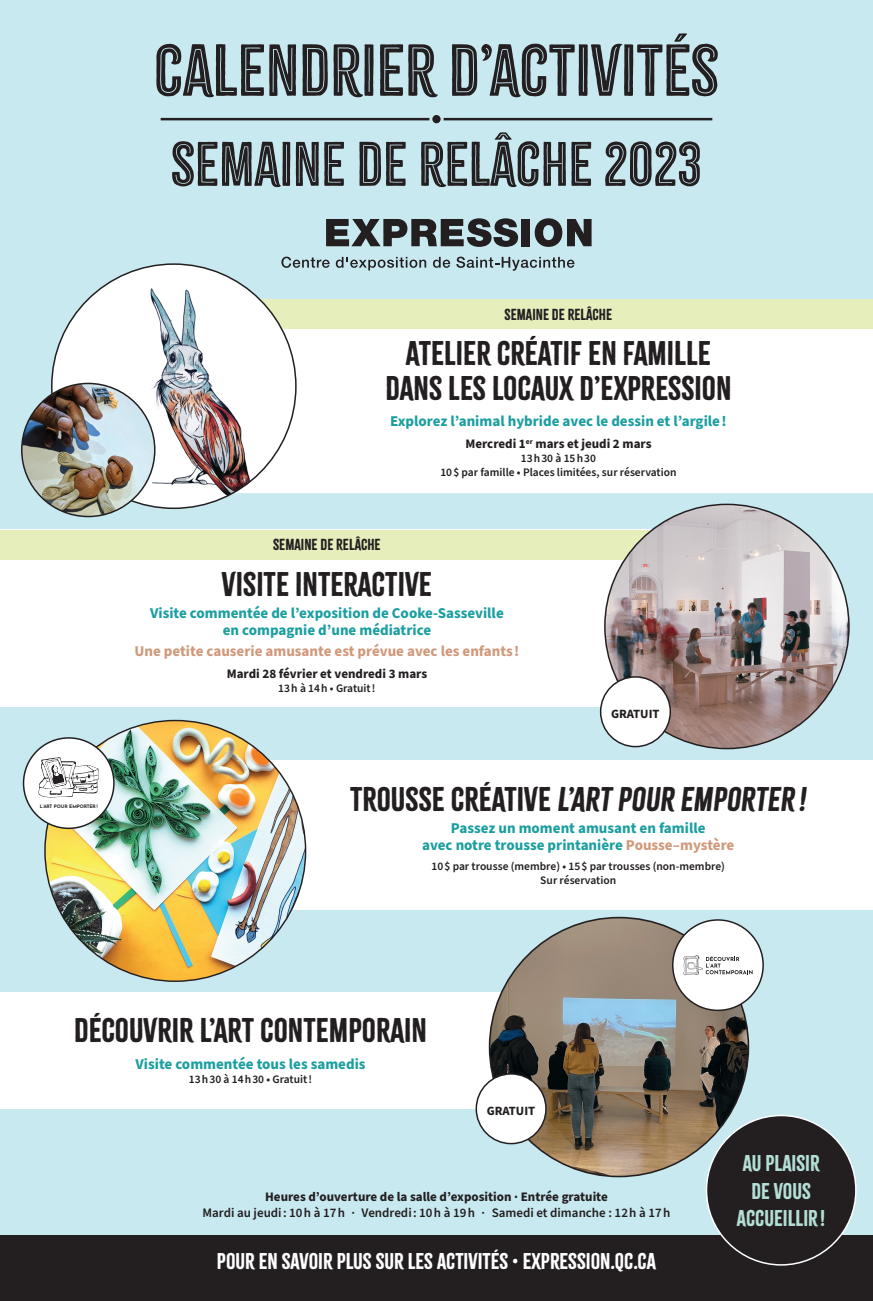
<style>
.page{position:relative;width:873px;height:1301px;background:#fff}
.page>*{position:absolute;margin:0;border:0;box-sizing:border-box;transform-origin:0 0}
.t1{font:64.35px "Citrus Gothic Inline";color:#231f20}
.t2{font:55px "Citrus Gothic Inline";color:#231f20}
.t3{font:30px/35px "Citrus Gothic Rough";color:#231f20;text-align:center}
.t4{font:italic 30px "Citrus Gothic Rough";color:#231f20}
.t5{font:20px "Citrus Gothic Rough";color:#fff}
.t6{font:20px/27.5px "Citrus Gothic Rough";color:#b3dfd6;text-align:center}
.t7{font:700 15px/17px "Source Sans Pro";color:#1b9ea0;text-align:center}
.t8{font:700 15px "Source Sans Pro";color:#d0997b}
.t9{font:14px "Citrus Gothic Rough";color:#231f20}
.t10{font:700 13px "Source Sans Pro";color:#231f20}
.t11{font:600 13px "Source Sans Pro";color:#231f20}
.t12{font:700 12.6px "Source Sans Pro";color:#231f20}
.t13{font:600 11.5px/14px "Source Sans Pro";color:#231f20;text-align:center}
.t14{font:700 4.8px "Josefin Sans";letter-spacing:-.02em;color:#231f20}
.s1{font-style:normal}
.s2{color:#d0997b}
</style>
<div class="page">
<div style="left:0;top:0;width:873px;height:1300px;background:#c8e9f0"></div>
<div style="left:0;top:530px;width:689px;height:177px;background:#fff"></div>
<div style="left:140px;top:760px;width:733px;height:150px;background:#fff"></div>
<div style="left:0;top:992px;width:619px;height:116px;background:#fff"></div>
<div style="left:234px;top:328px;width:639px;height:165px;background:#fff"></div>
<svg style="left:326px;top:218px;width:192px;height:29px"></svg>
<div style="left:522px;top:219px;width:8px;height:27px;background:#231f20"></div>
<svg style="left:535px;top:218px;width:57px;height:29px"></svg>
<svg style="left:281px;top:257px;width:49px;height:11px"></svg>
<svg style="left:336px;top:257px;width:90px;height:13px"></svg>
<svg style="left:433px;top:257px;width:17px;height:11px"></svg>
<svg style="left:456px;top:257px;width:119px;height:14px"></svg>
<hr style="left:161px;top:118px;width:551px;height:2px;background:#231f20">
<div style="left:431px;top:113px;width:11px;height:12px;background:#231f20;border-radius:50%"></div>
<div style="left:429px;top:112px;width:15px;height:14px;border:3px solid #c8e9f0;border-radius:50%"></div>
<div style="left:0;top:1235px;width:873px;height:65px;background:#231f20"></div>
<div style="left:225px;top:299px;width:648px;height:29px;background:#e6eebc"></div>
<div style="left:0;top:530px;width:671px;height:29px;background:#e6eebc"></div>
<img style="left:52px;top:264px;width:244px;height:244px;border-radius:122px">
<img style="left:605px;top:504px;width:244px;height:244px;border-radius:122px">
<img style="left:490px;top:917px;width:258px;height:259px;border-radius:129px">
<div style="left:601px;top:677px;width:69px;height:69px;background:#fff;border-radius:50%"></div>
<div style="left:600px;top:676px;width:71px;height:71px;border:2px solid #231f20;border-radius:50%"></div>
<img style="left:45px;top:720px;width:261px;height:261px;border-radius:130px">
<div style="left:24px;top:738px;width:90px;height:90px;background:#fff;border-radius:50%"></div>
<svg style="left:39px;top:757px;width:60px;height:40px"></svg>
<div style="left:23px;top:737px;width:92px;height:92px;border:2px solid #231f20;border-radius:50%"></div>
<img style="left:22px;top:383px;width:133px;height:133px;border-radius:67px">
<div style="left:707px;top:1115px;width:149px;height:149px;background:#231f20;border-radius:50%"></div>
<div style="left:673px;top:920px;width:90px;height:90px;background:#fff;border-radius:50%"></div>
<svg style="left:683px;top:955px;width:70px;height:20px"></svg>
<div style="left:672px;top:919px;width:92px;height:92px;border:2px solid #231f20;border-radius:50%"></div>
<div style="left:476px;top:1074px;width:70px;height:69px;background:#fff;border-radius:50%"></div>
<div style="left:476px;top:1073px;width:71px;height:71px;border:2px solid #231f20;border-radius:50%"></div>
<h1 class="t1" style="left:154px;top:30px;width:567px">CALENDRIER D’ACTIVITÉS</h1>
<h2 class="t2" style="left:171px;top:129px;width:533px">SEMAINE DE RELÂCHE 2023</h2>
<p class="t9" style="left:505px;top:305px;width:109px">SEMAINE DE RELÂCHE</p>
<h3 class="t3" style="left:385px;top:336px;width:348px">ATELIER CRÉATIF EN FAMILLE<br>DANS LES LOCAUX D’EXPRESSION</h3>
<p class="t7" style="left:390px;top:413px;width:338px">Explorez l’animal hybride avec le dessin et l’argile!</p>
<p class="t10" style="left:465px;top:435px;width:188px">Mercredi 1<sup>er</sup> mars et jeudi 2 mars</p>
<p class="t13" style="left:440px;top:452px;width:238px">13h30 à 15h30<br>10$ par famille • Places limitées, sur réservation</p>
<p class="t9" style="left:273px;top:536px;width:109px">SEMAINE DE RELÂCHE</p>
<p class="t14" style="left:40px;top:802px;width:59px">L’ART POUR EMPORTER !</p>
<h3 class="t3" style="left:222px;top:567px;width:212px">VISITE INTERACTIVE</h3>
<p class="t7" style="left:150px;top:604px;width:355px">Visite commentée de l’exposition de Cooke-Sasseville en compagnie d’une médiatrice</p>
<p class="t8" style="left:134px;top:641px;width:387px">Une petite causerie amusante est prévue avec les enfants!</p>
<p class="t10" style="left:227px;top:665px;width:202px">Mardi 28 février et vendredi 3 mars</p>
<p class="t13" style="left:278px;top:682px;width:99px">13h à 14h • Gratuit!</p>
<p class="t12" style="left:611px;top:705px;width:50px">GRATUIT</p>
<h3 class="t4" style="left:350px;top:780px;width:458px"><span class="s1">TROUSSE CRÉATIVE</span> L’ART POUR EMPORTER !</h3>
<p class="t7" style="left:422px;top:819px;width:314px">Passez un moment amusant en famille<br>avec notre trousse printanière <span class="s2">Pousse–mystère</span></p>
<p class="t13" style="left:432px;top:859px;width:295px">10$ par trousse (membre) • 15$ par trousses (non-membre)<br>Sur réservation</p>
<h3 class="t3" style="left:74px;top:1013px;width:355px">DÉCOUVRIR L’ART CONTEMPORAIN</h3>
<p class="t7" style="left:136px;top:1055px;width:232px">Visite commentée tous les samedis</p>
<p class="t13" style="left:189px;top:1072px;width:125px">13h30 à 14h30 • Gratuit!</p>
<p class="t12" style="left:487px;top:1102px;width:50px">GRATUIT</p>
<p class="t10" style="left:265px;top:1188px;width:344px">Heures d’ouverture de la salle d’exposition · Entrée gratuite</p>
<p class="t11" style="left:203px;top:1204px;width:469px">Mardi au jeudi: 10h à 17h · Vendredi: 10h à 19h · Samedi et dimanche : 12h à 17h</p>
<h3 class="t5" style="left:217px;top:1248px;width:441px">POUR EN SAVOIR PLUS SUR LES ACTIVITÉS • EXPRESSION.QC.CA</h3>
<h3 class="t6" style="left:737px;top:1149px;width:90px">AU PLAISIR<br>DE VOUS<br>ACCUEILLIR !</h3>
</div>
